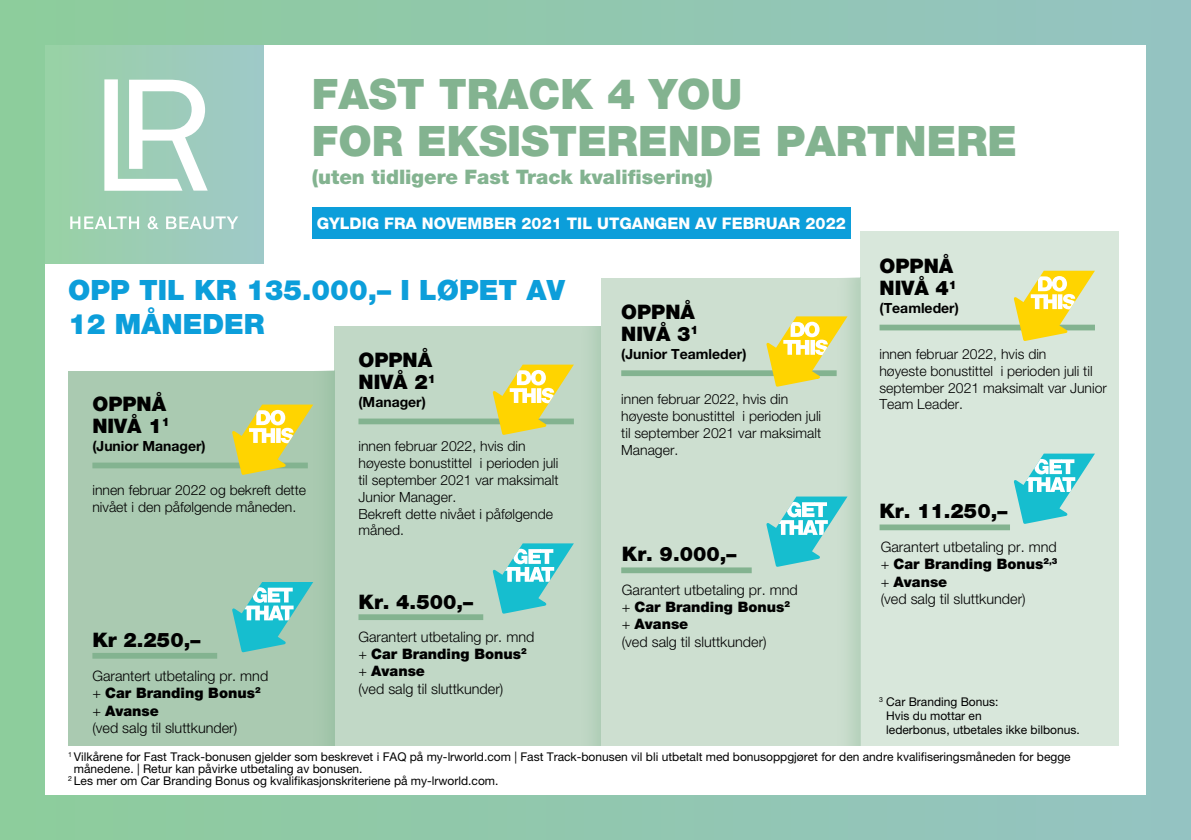
<style>
.page{position:relative;width:1191px;height:840px;background:#fff}
.page>*{position:absolute;margin:0;border:0;box-sizing:border-box;transform-origin:0 0}
.t1{font:900 42px/46px "Helvetica Neue LT Pro";color:#83b390}
.t2{font:900 28px/33.6px "Helvetica Neue LT Pro";color:#0c9eda}
.t3{font:900 20px/22px "Helvetica Neue LT Pro";color:#000}
.t4{font:900 20px "Helvetica Neue LT Pro";color:#83b390}
.t5{font:800 16px "Helvetica Neue LT Pro";color:#fff}
.t6{font:300 14.4px/17.2px "Helvetica Neue LT Pro";color:#000}
.t7{font:300 14px/16.8px "Helvetica Neue LT Pro";color:#000}
.t8{font:700 14px "Helvetica Neue LT Pro";color:#000}
.t9{font:12px/14px "Helvetica Neue LT Pro";color:#000}
.s1{font-weight:900}
</style>
<div class="page">
<div style="left:0;top:0;width:1191px;height:839px;background:linear-gradient(to right,#90cd9d,#97c4c4)"></div>
<div style="left:45px;top:45px;width:1100px;height:749px;background:#fff"></div>
<div style="left:45px;top:45px;width:218px;height:218px;background:linear-gradient(to right,#99d1a4,#9fc8c8)"></div>
<svg style="left:70px;top:216px;width:69px;height:13px"></svg>
<svg style="left:148px;top:216px;width:11px;height:13px"></svg>
<svg style="left:166px;top:216px;width:72px;height:13px"></svg>
<svg style="left:104px;top:79px;width:104px;height:112px"></svg>
<div style="left:860px;top:231px;width:259px;height:513px;background:#d8e7db"></div>
<div style="left:334px;top:326px;width:268px;height:418px;background:#c1d8c6"></div>
<div style="left:578px;top:326px;width:24px;height:418px;background:#bbd4c1"></div>
<div style="left:68px;top:370px;width:266px;height:374px;background:#aacab1"></div>
<div style="left:311px;top:370px;width:23px;height:374px;background:#a6c7ad"></div>
<div style="left:602px;top:278px;width:258px;height:466px;background:#cddfd0"></div>
<div style="left:836px;top:278px;width:24px;height:466px;background:#c3d9c7"></div>
<div style="left:92px;top:462px;width:216px;height:6px;background:#83b390"></div>
<div style="left:358px;top:418px;width:216px;height:6px;background:#83b390"></div>
<div style="left:621px;top:370px;width:215px;height:6px;background:#83b390"></div>
<div style="left:879px;top:324px;width:216px;height:6px;background:#83b390"></div>
<svg style="left:229px;top:404px;width:84px;height:71px"></svg>
<svg style="left:490px;top:364px;width:84px;height:71px"></svg>
<svg style="left:763px;top:316px;width:84px;height:71px"></svg>
<svg style="left:1010px;top:270px;width:85px;height:71px"></svg>
<svg style="left:232px;top:582px;width:81px;height:71px"></svg>
<svg style="left:492px;top:543px;width:82px;height:71px"></svg>
<svg style="left:766px;top:496px;width:81px;height:71px"></svg>
<svg style="left:1013px;top:453px;width:82px;height:71px"></svg>
<div style="left:92px;top:652px;width:125px;height:6px;background:#83b390"></div>
<div style="left:358px;top:614px;width:125px;height:5px;background:#83b390"></div>
<div style="left:621px;top:567px;width:130px;height:6px;background:#83b390"></div>
<div style="left:879px;top:524px;width:131px;height:6px;background:#83b390"></div>
<div style="left:312px;top:207px;width:538px;height:32px;background:#0c9eda"></div>
<h1 class="t1" style="left:312px;top:71px;width:706px">FAST TRACK 4 YOU<br>FOR EKSISTERENDE PARTNERE</h1>
<h3 class="t4" style="left:312px;top:164px;width:402px">(uten tidligere Fast Track kvalifisering)</h3>
<p class="t5" style="left:317px;top:213px;width:530px">GYLDIG FRA NOVEMBER 2021 TIL UTGANGEN AV FEBRUAR 2022</p>
<h2 class="t2" style="left:68px;top:273px;width:498px">OPP TIL KR 135.000,– I LØPET AV<br>12 MÅNEDER</h2>
<h3 class="t3" style="left:92px;top:392px;width:79px">OPPNÅ<br>NIVÅ 1<sup>1</sup></h3>
<p class="t8" style="left:92px;top:436px;width:115px">(Junior Manager)</p>
<p class="t7" style="left:92px;top:481px;width:215px">innen februar 2022 og bekreft dette nivået i den påfølgende måneden.</p>
<h3 class="t3" style="left:92px;top:628px;width:109px">Kr 2.250,–</h3>
<p class="t6" style="left:92px;top:666px;width:177px">Garantert utbetaling pr. mnd + <span class="s1">Car Branding Bonus</span><sup>2 </sup>+ <span class="s1">Avanse<br></span>(ved salg til sluttkunder)</p>
<h3 class="t3" style="left:358px;top:349px;width:79px">OPPNÅ<br>NIVÅ 2<sup>1</sup></h3>
<p class="t8" style="left:358px;top:393px;width:69px">(Manager)</p>
<p class="t7" style="left:358px;top:437px;width:201px">innen februar 2022, hvis din høyeste bonustittel i perioden juli til september 2021 var maksimalt<br>Junior Manager.<br>Bekreft dette nivået i påfølgende måned.</p>
<h3 class="t3" style="left:358px;top:590px;width:116px">Kr. 4.500,–</h3>
<p class="t6" style="left:358px;top:627px;width:177px">Garantert utbetaling pr. mnd + <span class="s1">Car Branding Bonus</span><sup>2 </sup>+ <span class="s1">Avanse<br></span>(ved salg til sluttkunder)</p>
<h3 class="t3" style="left:621px;top:300px;width:79px">OPPNÅ<br>NIVÅ 3<sup>1</sup></h3>
<p class="t8" style="left:621px;top:345px;width:127px">(Junior Teamleder)</p>
<p class="t7" style="left:621px;top:390px;width:201px">innen februar 2022, hvis din høyeste bonustittel i perioden juli til september 2021 var maksimalt<br>Manager.</p>
<h3 class="t3" style="left:622px;top:542px;width:116px">Kr. 9.000,–</h3>
<p class="t6" style="left:622px;top:580px;width:177px">Garantert utbetaling pr. mnd + <span class="s1">Car Branding Bonus</span><sup>2 </sup>+ <span class="s1">Avanse<br></span>(ved salg til sluttkunder)</p>
<h3 class="t3" style="left:879px;top:255px;width:79px">OPPNÅ<br>NIVÅ 4<sup>1</sup></h3>
<p class="t8" style="left:879px;top:299px;width:81px">(Teamleder)</p>
<p class="t7" style="left:879px;top:345px;width:229px">innen februar 2022, hvis din<br>høyeste bonustittel i perioden juli til september 2021 maksimalt var Junior<br>Team Leader.</p>
<h3 class="t3" style="left:879px;top:499px;width:129px">Kr. 11.250,–</h3>
<p class="t6" style="left:881px;top:537px;width:178px">Garantert utbetaling pr. mnd + <span class="s1">Car Branding Bonus</span><sup>2,3 </sup>+ <span class="s1">Avanse<br></span>(ved salg til sluttkunder)</p>
<p class="t9" style="left:886px;top:694px;width:195px;text-indent:-7px"><sup>3</sup> Car Branding Bonus:<br>Hvis du mottar en<br>lederbonus, utbetales ikke bilbonus.</p>
<p class="t9" style="left:68px;top:749px;width:1004px"><sup>1</sup> Vilkårene for Fast Track-bonusen gjelder som beskrevet i FAQ på my-lrworld.com | Fast Track-bonusen vil bli utbetalt med bonusoppgjøret for den andre kvalifiseringsmåneden for begge</p>
<p class="t9" style="left:74px;top:761px;width:290px">månedene. | Retur kan påvirke utbetaling av bonusen.</p>
<p class="t9" style="left:68px;top:773px;width:432px"><sup>2</sup> Les mer om Car Branding Bonus og kvalifikasjonskriteriene på my-lrworld.com.</p>
</div>
